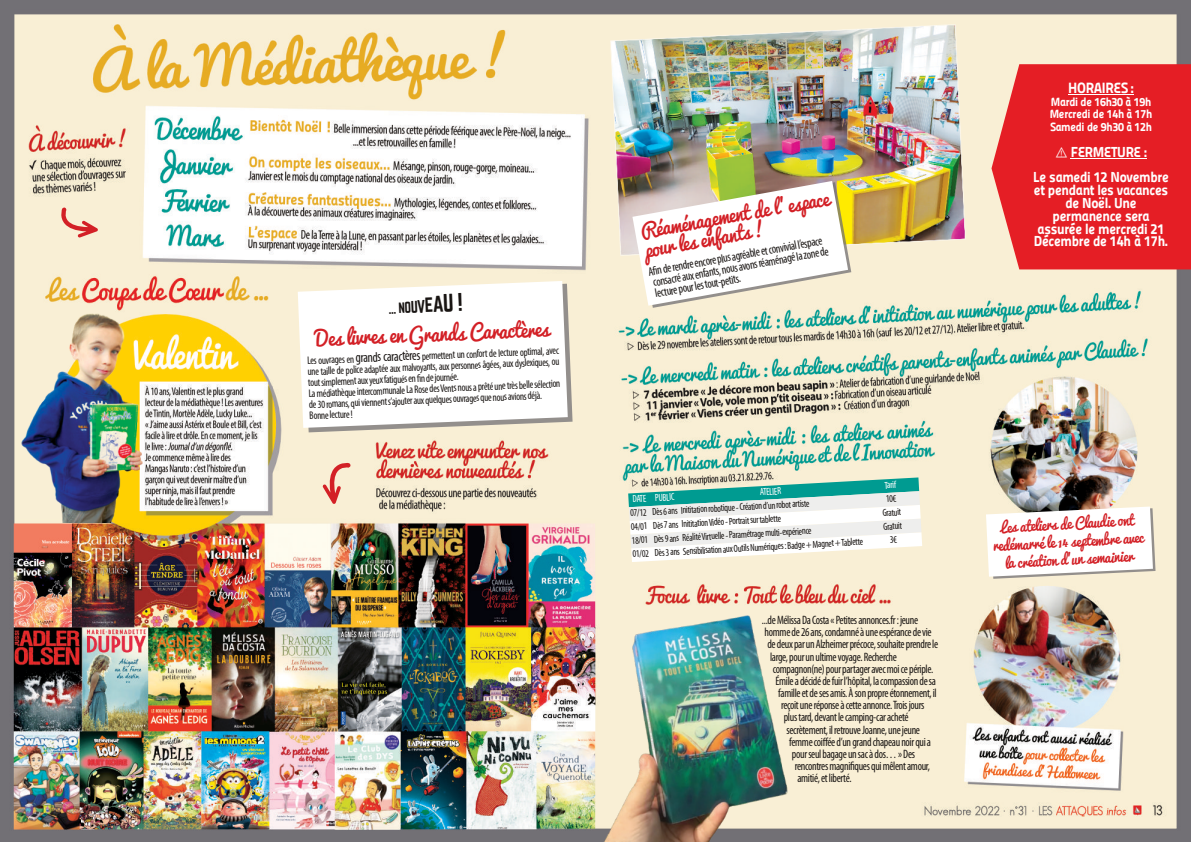
<style>
.page{position:relative;width:1191px;height:842px;background:#fff}
.page>*{position:absolute;margin:0;border:0;box-sizing:border-box;transform-origin:0 0}
.t1{font:20.3px "Pacifico";color:#d32026;scale:.94 1}
.t2{font:19.5px "Pacifico";color:#d32026;scale:.94 1}
.t3{font:15px "Panefresco 999 wt";letter-spacing:-.03em;color:#fff;scale:.93 1}
.t4{font:14.6px/12.8px "Panefresco 999 wt";letter-spacing:-.03em;color:#fff;text-align:center;scale:.93 1}
.t5{font:14.4px/17.9px "Pacifico";color:#d32026;text-align:center;scale:.94 1}
.t6{font:13px "Norwester";color:#181412;scale:.93 1}
.t7{font:condensed 12.3px/11.4px "Myriad Pro";color:#181412;scale:.93 1}
.t8{font:condensed 12.2px "Myriad Pro";letter-spacing:-.03em;color:#181412;scale:.93 1}
.t9{font:12.1px/12.8px "Panefresco 999 wt";letter-spacing:-.03em;color:#fff;text-align:justify;scale:.93 1}
.t10{font:condensed 11px/11.2px "Myriad Pro";color:#181412;scale:.93 1}
.t11{font:condensed 10.3px "Myriad Pro";color:#181412;scale:.93 1}
.t12{font:condensed 10.3px "Myriad Pro";color:#fff;scale:.93 1}
.s1{font-size:14px}
.s2{font-size:15px}
.s3{font-size:16px}
.s4{font-size:18px}
.s5{font-size:20px}
.s6{font-size:22.4px}
</style>
<div class="page">
<img style="left:0;top:0;width:1191px;height:842px">
<svg style="left:298px;top:281px;width:274px;height:151px"></svg>
<svg style="left:59px;top:207px;width:39px;height:31px"></svg>
<svg style="left:322px;top:461px;width:29px;height:43px"></svg>
<svg style="left:991px;top:64px;width:200px;height:205px;background:#e62e32"></svg>
<hr style="left:1068px;top:94px;width:66px;height:1px;background:#fff">
<hr style="left:1070px;top:158px;width:77px;height:1px;background:#fff">
<img style="left:21px;top:314px;width:122px;height:209px">
<img style="left:611px;top:24px;width:354px;height:231px">
<svg style="left:632px;top:181px;width:219px;height:127px"></svg>
<svg style="left:986px;top:506px;width:169px;height:73px"></svg>
<img style="left:600px;top:615px;width:188px;height:227px">
<svg style="left:628px;top:477px;width:294px;height:85px"></svg>
<p class="t6" style="left:388px;top:303px;width:81px;rotate:-2deg">… N<span class="s1">O</span><span class="s2">U</span><span class="s3">V</span><span class="s4">E</span><span class="s5">A</span><span class="s6">U !</span></p>
<h1 class="t1" style="left:315px;top:327px;width:250px;rotate:-2deg">Des livres en Grands Caractères</h1>
<p class="t10" style="left:307px;top:355px;width:272px;rotate:-2deg">Les ouvrages en <span class="s1">grands caractères</span> permettent un confort de lecture optimal, avec une taille de police adaptée aux malvoyants, aux personnes âgées, aux dyslexiques, ou toutsimplement aux yeuxfatigués enfi n de journée.<br>Lamédiathèque intercommunale La Rose desVents nous a prêté unetrès bellesélection de 30romans, qui viennents’ajouter aux quelques ouvrages quenous avions déjà.<br>Bonne lecture!</p>
<h2 class="t2" style="left:639px;top:221px;width:204px;rotate:-10deg">Réaménagement de l’espace</h2>
<h2 class="t2" style="left:643px;top:240px;width:131px;rotate:-10deg">pour les enfants !</h2>
<p class="t7" style="left:647px;top:267px;width:196px;rotate:-10deg">Afi n derendre encore plus agréable et convivial l’espace consacré aux enfants,nous avonsréaménagé la zone de lecture pour lestout-petits.</p>
<p class="t3" style="left:1068px;top:82px;width:72px">HORAIRES :</p>
<p class="t9" style="left:1049px;top:96px;width:112px">Mardi de 16h30 à 19h Mercredi de 14h à 17h Samedi de 9h30 à 12h</p>
<p class="t4" style="left:1033px;top:140px;width:147px;line-height:25.6px">⚠ FERMETURE :<br>Le samedi 12 Novembre</p>
<p class="t4" style="left:1033px;top:185px;width:146px">et pendant les vacances de Noël. Une permanence sera assurée le mercredi 21</p>
<p class="t4" style="left:1034px;top:236px;width:146px">Décembre de 14h à 17h.</p>
<p class="t12" style="left:759px;top:488px;width:24px;rotate:-3deg">ATELIER</p>
<p class="t12" style="left:632px;top:495px;width:47px;rotate:-3deg">DATE PUBLIC</p>
<p class="t11" style="left:630px;top:508px;width:194px;rotate:-3deg">07/12 Dès 6 ans Inititationrobotique- Création d’unrobot artiste</p>
<p class="t11" style="left:631px;top:522px;width:163px;rotate:-3deg">04/01 Dès 7 ans InititationVidéo- Portraitsurtablette</p>
<p class="t11" style="left:631px;top:536px;width:195px;rotate:-3deg">18/01 Dès 9 ans RéalitéVirtuelle- Paramétragemulti-expérience</p>
<p class="t11" style="left:632px;top:549px;width:250px;rotate:-3deg">01/02 Dès 3 ans Sensibilisation auxOutilsNumériques :Badge+Magnet+Tablette</p>
<p class="t12" style="left:884px;top:481px;width:14px;rotate:-3deg">Tarif</p>
<p class="t11" style="left:882px;top:508px;width:22px;rotate:-3deg">Gratuit</p>
<p class="t11" style="left:883px;top:522px;width:22px;rotate:-3deg">Gratuit</p>
<p class="t8" style="left:762px;top:615px;width:170px">...deMélissaDa Costa « Petites annonces.fr : jeune</p>
<p class="t8" style="left:764px;top:627px;width:181px">homme de 26 ans, condamné à une espérance de vie</p>
<p class="t8" style="left:767px;top:639px;width:185px">de deux par unAlzheimer précoce,souhaite prendre le</p>
<p class="t8" style="left:770px;top:651px;width:138px">large, pour un ultime voyage.Recherche</p>
<p class="t8" style="left:773px;top:663px;width:174px">compagnon(ne) pour partager avecmoi ce périple.</p>
<p class="t8" style="left:775px;top:676px;width:174px">Émile a décidé defuir l’hôpital, la compassion desa</p>
<p class="t8" style="left:778px;top:688px;width:172px">famille et deses amis.Àson propre étonnement, il</p>
<p class="t8" style="left:781px;top:700px;width:156px">reçoit uneréponse à cette annonce.Trois jours</p>
<p class="t8" style="left:783px;top:712px;width:136px">plustard, devant le camping-car acheté</p>
<p class="t8" style="left:786px;top:724px;width:145px">secrètement, ilretrouveJoanne, une jeune</p>
<p class="t8" style="left:789px;top:736px;width:154px">femme coiffée d’un grand chapeaunoir qui a</p>
<p class="t8" style="left:792px;top:749px;width:134px">pourseul bagage unsac à dos… »Des</p>
<p class="t8" style="left:794px;top:761px;width:147px">rencontresmagnifiques quimêlent amour,</p>
<p class="t8" style="left:797px;top:773px;width:60px">amitié, et liberté.</p>
<p class="t5" style="left:991px;top:519px;width:162px;rotate:-3deg">Les ateliers de Claudie ont redémarré le 14 septembre avec la création d’un semainier</p>
</div>
